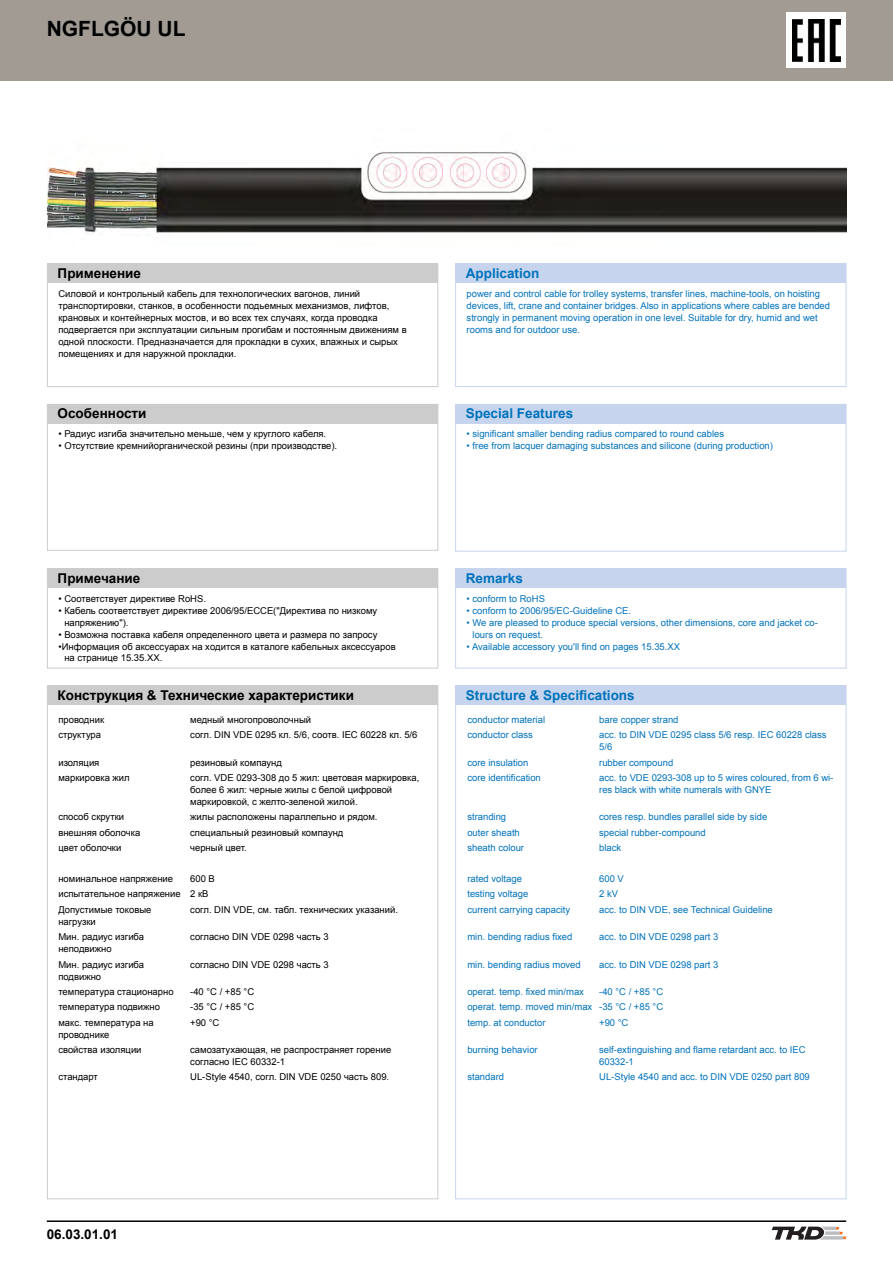
<style>
.page{position:relative;width:893px;height:1263px;background:#fff}
.page>*{position:absolute;margin:0;border:0;box-sizing:border-box;transform-origin:0 0}
.t1{font:700 21px "Arial";color:#000}
.t2{font:700 13.5px "Arial";color:#000}
.t3{font:700 13.5px "Arial";color:#0072bc}
.t4{font:9.45px/12px "Arial";color:#000}
.t5{font:9.45px/12px "Arial";color:#0072bc}
</style>
<div class="page">
<div style="left:0;top:0;width:893px;height:81px;background:#a19b94"></div>
<svg style="left:772px;top:1226px;width:74px;height:13px"></svg>
<hr style="left:47px;top:1220px;width:799px;height:2px;background:#000">
<img style="left:47px;top:152px;width:799px;height:83px">
<div style="left:47px;top:264px;width:391px;height:19px;background:#ccc"></div>
<div style="left:455px;top:264px;width:391px;height:19px;background:#c6d5ed"></div>
<div style="left:47px;top:685px;width:391px;height:20px;background:#ccc"></div>
<div style="left:455px;top:685px;width:391px;height:20px;background:#c6d5ed"></div>
<div style="left:47px;top:264px;width:391px;height:123px;border:1px solid #ccc"></div>
<div style="left:455px;top:264px;width:391px;height:123px;border:1px solid #c6d5ed"></div>
<div style="left:47px;top:404px;width:391px;height:19px;background:#ccc"></div>
<div style="left:455px;top:404px;width:391px;height:19px;background:#c6d5ed"></div>
<div style="left:47px;top:404px;width:391px;height:147px;border:1px solid #ccc"></div>
<div style="left:455px;top:404px;width:391px;height:147px;border:1px solid #c6d5ed"></div>
<div style="left:47px;top:568px;width:391px;height:20px;background:#ccc"></div>
<div style="left:455px;top:568px;width:391px;height:20px;background:#c6d5ed"></div>
<div style="left:47px;top:568px;width:391px;height:100px;border:1px solid #ccc"></div>
<div style="left:455px;top:568px;width:391px;height:100px;border:1px solid #c6d5ed"></div>
<div style="left:787px;top:13px;width:59px;height:55px;background:#fff"></div>
<img style="left:793px;top:20px;width:47px;height:41px">
<h1 class="t1" style="left:47px;top:20px;width:140px">NGFLGÖU UL</h1>
<h2 class="t2" style="left:58px;top:268px;width:85px">Применение</h2>
<h2 class="t3" style="left:466px;top:268px;width:75px">Application</h2>
<p class="t4" style="left:58px;top:288px;width:350px">Силовой и контрольный кабель для технологических вагонов, линий транспортировки, станков, в особенности подьемных механизмов, лифтов, крановых и контейнерных мостов, и во всех тех случаях, когда проводка подвергается при эксплуатации сильным прогибам и постоянным движениям в одной плоскости. Предназначается для прокладки в сухих, влажных и сырых помещениях и для наружной прокладки.</p>
<p class="t5" style="left:467px;top:288px;width:365px">power and control cable for trolley systems, transfer lines, machine-tools, on hoisting devices, lift, crane and container bridges. Also in applications where cables are bended strongly in permanent moving operation in one level. Suitable for dry, humid and wet rooms and for outdoor use.</p>
<h2 class="t2" style="left:58px;top:409px;width:90px">Особенности</h2>
<h2 class="t3" style="left:466px;top:409px;width:109px">Special Features</h2>
<p class="t4" style="left:58px;top:429px;width:269px">• Радиус изгиба значительно меньше, чем у круглого кабеля.</p>
<p class="t4" style="left:58px;top:441px;width:280px">• Отсутствие кремнийорганической резины (при производстве).</p>
<p class="t5" style="left:467px;top:429px;width:259px">• significant smaller bending radius compared to round cables</p>
<p class="t5" style="left:467px;top:441px;width:308px">• free from lacquer damaging substances and silicone (during production)</p>
<h2 class="t2" style="left:58px;top:573px;width:84px">Примечание</h2>
<h2 class="t3" style="left:466px;top:573px;width:59px">Remarks</h2>
<p class="t4" style="left:58px;top:593px;width:149px">• Соответствует директиве RoHS.</p>
<p class="t4" style="left:64px;top:605px;width:314px;text-indent:-6px">• Кабель соответствует директиве 2006/95/EСCE("Директива по низкому напряжению").</p>
<p class="t4" style="left:58px;top:629px;width:321px">• Возможна поставка кабеля определенного цвета и размера по запросу</p>
<p class="t4" style="left:64px;top:641px;width:333px;line-height:11.4px;text-indent:-6px">•Информация об аксессуарах на ходится в каталоге кабельных аксессуаров на странице 15.35.XX.</p>
<p class="t5" style="left:467px;top:593px;width:80px">• conform to RoHS</p>
<p class="t5" style="left:467px;top:605px;width:166px">• conform to 2006/95/EC-Guideline CE.</p>
<p class="t5" style="left:473px;top:617px;width:347px;text-indent:-6px">• We are pleased to produce special versions, other dimensions, core and jacket co&shy;lours on request.</p>
<p class="t5" style="left:467px;top:641px;width:215px">• Available accessory you'll find on pages 15.35.XX</p>
<h2 class="t2" style="left:58px;top:690px;width:298px">Конструкция &amp; Технические характеристики</h2>
<h2 class="t3" style="left:466px;top:690px;width:170px">Structure &amp; Specifications</h2>
<p class="t4" style="left:58px;top:714px;width:47px">проводник</p>
<p class="t4" style="left:190px;top:714px;width:122px">медный многопроволочный</p>
<p class="t5" style="left:467px;top:714px;width:79px">conductor material</p>
<p class="t5" style="left:599px;top:714px;width:81px">bare copper strand</p>
<p class="t4" style="left:58px;top:730px;width:44px">структура</p>
<p class="t4" style="left:190px;top:730px;width:229px">согл. DIN VDE 0295 кл. 5/6, соотв. IEC 60228 кл. 5/6</p>
<p class="t5" style="left:467px;top:730px;width:67px">conductor class</p>
<p class="t5" style="left:599px;top:730px;width:229px">acc. to DIN VDE 0295 class 5/6 resp. IEC 60228 class<br>5/6</p>
<p class="t4" style="left:58px;top:757px;width:43px">изоляция</p>
<p class="t4" style="left:190px;top:757px;width:93px">резиновый компаунд</p>
<p class="t5" style="left:467px;top:757px;width:62px">core insulation</p>
<p class="t5" style="left:599px;top:757px;width:76px">rubber compound</p>
<p class="t4" style="left:58px;top:773px;width:73px">маркировка жил</p>
<p class="t4" style="left:190px;top:773px;width:231px">согл. VDE 0293-308 до 5 жил: цветовая маркировка, более 6 жил: черные жилы с белой цифровой маркировкой, с желто-зеленой жилой.</p>
<p class="t5" style="left:467px;top:773px;width:75px">core identification</p>
<p class="t5" style="left:599px;top:773px;width:236px">acc. to VDE 0293-308 up to 5 wires coloured, from 6 wi&shy;res black with white numerals with GNYE</p>
<p class="t4" style="left:58px;top:812px;width:67px">способ скрутки</p>
<p class="t4" style="left:190px;top:812px;width:189px">жилы расположены параллельно и рядом.</p>
<p class="t5" style="left:467px;top:812px;width:40px">stranding</p>
<p class="t5" style="left:599px;top:812px;width:170px">cores resp. bundles parallel side by side</p>
<p class="t4" style="left:58px;top:827px;width:84px">внешняя оболочка</p>
<p class="t4" style="left:190px;top:827px;width:155px">специальный резиновый компаунд</p>
<p class="t5" style="left:467px;top:827px;width:54px">outer sheath</p>
<p class="t5" style="left:599px;top:827px;width:108px">special rubber-compound</p>
<p class="t4" style="left:58px;top:843px;width:64px">цвет оболочки</p>
<p class="t4" style="left:190px;top:843px;width:58px">черный цвет.</p>
<p class="t5" style="left:467px;top:843px;width:58px">sheath colour</p>
<p class="t5" style="left:599px;top:843px;width:24px">black</p>
<p class="t4" style="left:58px;top:873px;width:116px">номинальное напряжение</p>
<p class="t4" style="left:190px;top:873px;width:26px">600 В</p>
<p class="t5" style="left:467px;top:873px;width:56px">rated voltage</p>
<p class="t5" style="left:599px;top:873px;width:26px">600 V</p>
<p class="t4" style="left:58px;top:889px;width:152px">испытательное напряжение 2 кВ</p>
<p class="t5" style="left:467px;top:889px;width:62px">testing voltage</p>
<p class="t5" style="left:599px;top:889px;width:20px">2 kV</p>
<p class="t4" style="left:58px;top:904px;width:95px">Допустимые токовые нагрузки</p>
<p class="t4" style="left:190px;top:904px;width:209px">согл. DIN VDE, см. табл. технических указаний.</p>
<p class="t5" style="left:467px;top:904px;width:104px">current carrying capacity</p>
<p class="t5" style="left:599px;top:904px;width:175px">acc. to DIN VDE, see Technical Guideline</p>
<p class="t4" style="left:58px;top:932px;width:87px">Мин. радиус изгиба неподвижно</p>
<p class="t4" style="left:190px;top:932px;width:140px">согласно DIN VDE 0298 часть 3</p>
<p class="t5" style="left:467px;top:932px;width:107px">min. bending radius fixed</p>
<p class="t5" style="left:599px;top:932px;width:121px">acc. to DIN VDE 0298 part 3</p>
<p class="t4" style="left:58px;top:959px;width:87px">Мин. радиус изгиба подвижно</p>
<p class="t4" style="left:190px;top:959px;width:140px">согласно DIN VDE 0298 часть 3</p>
<p class="t5" style="left:467px;top:959px;width:115px">min. bending radius moved</p>
<p class="t5" style="left:599px;top:959px;width:121px">acc. to DIN VDE 0298 part 3</p>
<p class="t4" style="left:58px;top:986px;width:117px">температура стационарно</p>
<p class="t4" style="left:190px;top:986px;width:66px">-40 °C / +85 °C</p>
<p class="t5" style="left:467px;top:986px;width:118px">operat. temp. fixed min/max</p>
<p class="t5" style="left:599px;top:986px;width:66px">-40 °C / +85 °C</p>
<p class="t4" style="left:58px;top:1002px;width:103px">температура подвижно</p>
<p class="t4" style="left:190px;top:1002px;width:66px">-35 °C / +85 °C</p>
<p class="t5" style="left:467px;top:1002px;width:197px">operat. temp. moved min/max -35 °C / +85 °C</p>
<p class="t4" style="left:58px;top:1017px;width:97px">макс. температура на проводнике</p>
<p class="t4" style="left:190px;top:1017px;width:31px">+90 °C</p>
<p class="t5" style="left:467px;top:1017px;width:80px">temp. at conductor</p>
<p class="t5" style="left:599px;top:1017px;width:31px">+90 °C</p>
<p class="t4" style="left:58px;top:1044px;width:85px">свойства изоляции</p>
<p class="t4" style="left:190px;top:1044px;width:203px">самозатухающая, не распространяет горение согласно IEC 60332-1</p>
<p class="t5" style="left:467px;top:1044px;width:72px">burning behavior</p>
<p class="t5" style="left:599px;top:1044px;width:208px">self-extinguishing and flame retardant acc. to IEC<br>60332-1</p>
<p class="t4" style="left:58px;top:1072px;width:41px">стандарт</p>
<p class="t4" style="left:190px;top:1072px;width:200px">UL-Style 4540, согл. DIN VDE 0250 часть 809.</p>
<p class="t5" style="left:467px;top:1072px;width:38px">standard</p>
<p class="t5" style="left:599px;top:1072px;width:212px">UL-Style 4540 and acc. to DIN VDE 0250 part 809</p>
<h2 class="t2" style="left:47px;top:1229px;width:73px">06.03.01.01</h2>
</div>
